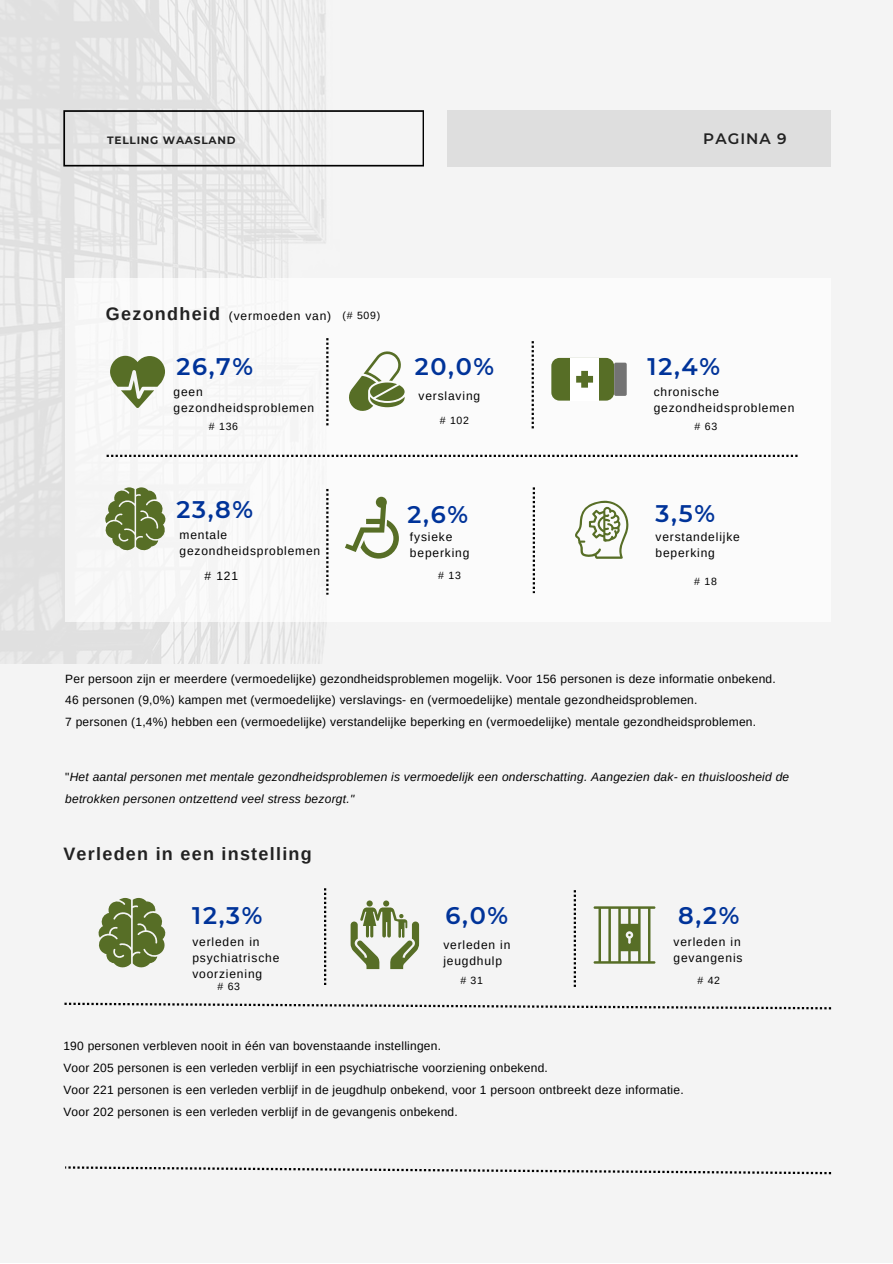
<style>
.page{position:relative;width:893px;height:1264px;background:#fff}
.page>*{position:absolute;margin:0;border:0;box-sizing:border-box;transform-origin:0 0}
.t1{font:600 24px "Montserrat";letter-spacing:.07em;color:#039}
.t2{font:700 18px "Arimo";letter-spacing:.07em;color:#222}
.t3{font:600 15.15px "Montserrat";letter-spacing:.07em;color:#222}
.t4{font:12px/22px "Arimo";letter-spacing:.02em;color:#000}
.t5{font:12px/16px "Arimo";letter-spacing:.07em;color:#000}
.t6{font:italic 12px/21.8px "Arimo";letter-spacing:.02em;color:#000}
.t7{font:700 10.65px "Montserrat";letter-spacing:.07em;color:#222}
.t8{font:10.5px "Arimo";letter-spacing:.07em;color:#000}
.s1{font-style:normal}
</style>
<div class="page">
<div style="left:0;top:0;width:892px;height:1262px;background:#f4f4f4"></div>
<img style="left:0;top:0;width:339px;height:663px">
<div style="left:65px;top:278px;width:766px;height:343px;background:#fff"></div>
<svg style="left:63px;top:110px;width:361px;height:56px"></svg>
<div style="left:447px;top:110px;width:383px;height:56px;background:#dedede"></div>
<svg style="left:110px;top:356px;width:55px;height:52px"></svg>
<svg style="left:349px;top:351px;width:55px;height:60px"></svg>
<div style="left:551px;top:358px;width:63px;height:42px;background:#576e26;border-radius:8px"></div>
<div style="left:570px;top:358px;width:28px;height:42px;background:#fff"></div>
<div style="left:614px;top:362px;width:12px;height:34px;background:#737373;border-radius:2px"></div>
<svg style="left:576px;top:371px;width:17px;height:16px"></svg>
<svg style="left:104px;top:487px;width:61px;height:64px"></svg>
<svg style="left:575px;top:500px;width:53px;height:59px"></svg>
<svg style="left:345px;top:497px;width:53px;height:61px"></svg>
<svg style="left:531px;top:341px;width:3px;height:87px"></svg>
<svg style="left:532px;top:487px;width:3px;height:106px"></svg>
<svg style="left:107px;top:455px;width:690px;height:2px"></svg>
<svg style="left:98px;top:897px;width:67px;height:71px"></svg>
<svg style="left:350px;top:900px;width:69px;height:69px"></svg>
<svg style="left:64px;top:1002px;width:767px;height:7px"></svg>
<svg style="left:324px;top:888px;width:2px;height:97px"></svg>
<svg style="left:593px;top:906px;width:62px;height:57px"></svg>
<svg style="left:573px;top:890px;width:3px;height:96px"></svg>
<svg style="left:326px;top:338px;width:2px;height:87px"></svg>
<svg style="left:326px;top:489px;width:2px;height:105px"></svg>
<svg style="left:65px;top:1166px;width:766px;height:8px"></svg>
<p class="t7" style="left:107px;top:134px;width:130px">TELLING WAASLAND</p>
<p class="t3" style="left:703px;top:129px;width:85px">PAGINA 9</p>
<h2 class="t2" style="left:106px;top:304px;width:116px">Gezondheid</h2>
<h1 class="t1" style="left:176px;top:352px;width:78px">26,7%</h1>
<p class="t5" style="left:174px;top:384px;width:142px">geen gezondheidsproblemen</p>
<p class="t5" style="left:229px;top:307px;width:104px">(vermoeden van)</p>
<p class="t8" style="left:342px;top:309px;width:39px">(# 509)</p>
<h1 class="t1" style="left:414px;top:351px;width:81px">20,0%</h1>
<h1 class="t1" style="left:647px;top:352px;width:74px">12,4%</h1>
<p class="t5" style="left:653px;top:384px;width:142px">chronische gezondheidsproblemen</p>
<p class="t5" style="left:418px;top:387px;width:63px">verslaving</p>
<p class="t8" style="left:209px;top:420px;width:31px"># 136</p>
<p class="t8" style="left:440px;top:415px;width:31px"># 102</p>
<p class="t8" style="left:694px;top:420px;width:24px"># 63</p>
<h1 class="t1" style="left:176px;top:494px;width:78px">23,8%</h1>
<h1 class="t1" style="left:407px;top:499px;width:62px">2,6%</h1>
<h1 class="t1" style="left:655px;top:499px;width:61px">3,5%</h1>
<p class="t5" style="left:179px;top:526px;width:142px">mentale gezondheidsproblemen</p>
<p class="t5" style="left:655px;top:528px;width:86px">verstandelijke beperking</p>
<p class="t5" style="left:410px;top:528px;width:61px">fysieke beperking</p>
<p class="t4" style="left:205px;top:564px;width:35px"># 121</p>
<p class="t8" style="left:438px;top:569px;width:24px"># 13</p>
<p class="t8" style="left:694px;top:575px;width:24px"># 18</p>
<p class="t4" style="left:65px;top:667px;width:712px">Per persoon zijn er meerdere (vermoedelijke) gezondheidsproblemen mogelijk. Voor 156 personen is deze informatie onbekend.<br>46 personen (9,0%) kampen met (vermoedelijke) verslavings- en (vermoedelijke) mentale gezondheidsproblemen.<br>7 personen (1,4%) hebben een (vermoedelijke) verstandelijke beperking en (vermoedelijke) mentale gezondheidsproblemen.</p>
<p class="t6" style="left:65px;top:765px;width:725px"><span class="s1">"</span>Het aantal personen met mentale gezondheidsproblemen is vermoedelijk een onderschatting. Aangezien dak- en thuisloosheid de betrokken personen ontzettend veel stress bezorgt."</p>
<h2 class="t2" style="left:63px;top:843px;width:250px">Verleden in een instelling</h2>
<h1 class="t1" style="left:192px;top:901px;width:72px">12,3%</h1>
<p class="t5" style="left:192px;top:933px;width:88px">verleden in psychiatrische voorziening</p>
<p class="t8" style="left:217px;top:980px;width:24px"># 63</p>
<h1 class="t1" style="left:445px;top:901px;width:64px">6,0%</h1>
<h1 class="t1" style="left:678px;top:901px;width:63px">8,2%</h1>
<p class="t5" style="left:443px;top:936px;width:69px">verleden in jeugdhulp</p>
<p class="t5" style="left:673px;top:933px;width:70px">verleden in gevangenis</p>
<p class="t8" style="left:460px;top:974px;width:24px"># 31</p>
<p class="t8" style="left:697px;top:974px;width:24px"># 42</p>
<p class="t4" style="left:63px;top:1034px;width:622px">190 personen verbleven nooit in één van bovenstaande instellingen.<br>Voor 205 personen is een verleden verblijf in een psychiatrische voorziening onbekend.<br>Voor 221 personen is een verleden verblijf in de jeugdhulp onbekend, voor 1 persoon ontbreekt deze informatie.<br>Voor 202 personen is een verleden verblijf in de gevangenis onbekend.</p>
</div>
